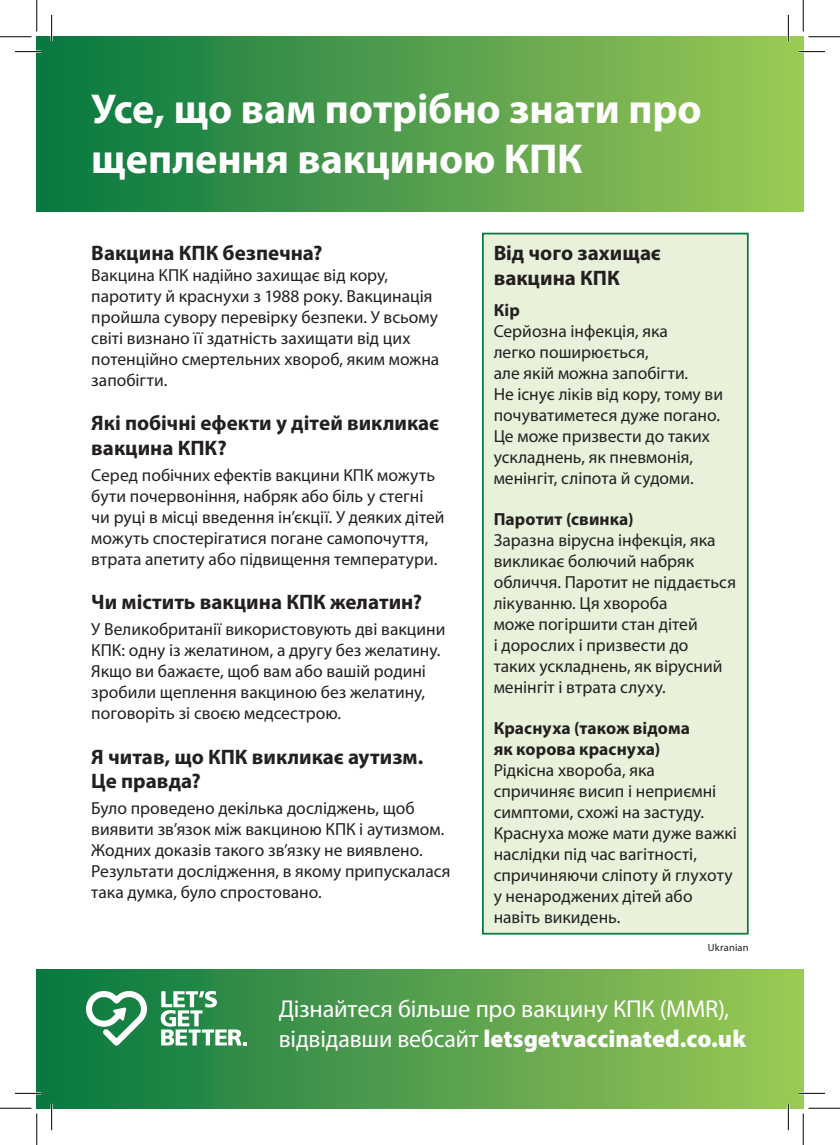
<style>
.page{position:relative;width:840px;height:1145px;background:#fff}
.page>*{position:absolute;margin:0;border:0;box-sizing:border-box;transform-origin:0 0}
.t1{font:700 42px/50.4px "Myriad Pro";letter-spacing:-.005em;color:#fff}
.t2{font:24.5px/29.4px "Myriad Pro";letter-spacing:-.01em;color:#fff}
.t3{font:700 21px/24.5px "Myriad Pro";color:#231f20}
.t4{font:17.5px/21px "Myriad Pro";color:#231f20}
.t5{font:700 17.5px/21px "Myriad Pro";letter-spacing:.005em;color:#231f20}
.t6{font:10.5px "Myriad Pro";letter-spacing:.015em;color:#231f20}
.s1{font-weight:900}
</style>
<div class="page">
<div style="left:37px;top:37px;width:766px;height:174px;background:linear-gradient(to right,#077642,#9ec856)"></div>
<div style="left:37px;top:969px;width:766px;height:139px;background:linear-gradient(to right,#087743,#9ec856)"></div>
<div style="left:483px;top:234px;width:265px;height:700px;background:#e8f2da"></div>
<div style="left:482px;top:233px;width:267px;height:702px;border:2px solid #097941"></div>
<svg style="left:161px;top:991px;width:86px;height:54px"></svg>
<svg style="left:86px;top:991px;width:61px;height:55px"></svg>
<hr style="left:15px;top:51px;width:26px;height:2px;background:#fff">
<hr style="left:799px;top:51px;width:26px;height:2px;background:#fff">
<hr style="left:15px;top:1092px;width:26px;height:2px;background:#fff">
<hr style="left:799px;top:1092px;width:26px;height:2px;background:#fff">
<hr style="left:51px;top:15px;width:2px;height:26px;background:#fff">
<hr style="left:51px;top:1104px;width:2px;height:26px;background:#fff">
<hr style="left:787px;top:15px;width:2px;height:26px;background:#fff">
<hr style="left:787px;top:1104px;width:2px;height:26px;background:#fff">
<svg style="left:15px;top:51px;width:26px;height:1px"></svg>
<svg style="left:799px;top:51px;width:26px;height:1px"></svg>
<svg style="left:15px;top:1093px;width:26px;height:1px"></svg>
<svg style="left:799px;top:1093px;width:26px;height:1px"></svg>
<svg style="left:51px;top:15px;width:1px;height:26px"></svg>
<svg style="left:51px;top:1104px;width:1px;height:26px"></svg>
<svg style="left:788px;top:15px;width:1px;height:26px"></svg>
<svg style="left:788px;top:1104px;width:1px;height:26px"></svg>
<hr style="left:0;top:36px;width:32px;height:1px;background:#000">
<hr style="left:808px;top:36px;width:32px;height:1px;background:#000">
<hr style="left:0;top:1108px;width:32px;height:1px;background:#000">
<hr style="left:808px;top:1108px;width:32px;height:1px;background:#000">
<hr style="left:36px;top:0;width:1px;height:31px;background:#000">
<hr style="left:36px;top:1113px;width:1px;height:32px;background:#000">
<hr style="left:803px;top:0;width:1px;height:31px;background:#000">
<hr style="left:803px;top:1113px;width:1px;height:32px;background:#000">
<h1 class="t1" style="left:91px;top:82px;width:612px">Усе, що вам потрібно знати про щеплення вакциною КПК</h1>
<p class="t3" style="left:91px;top:240px;width:233px">Вакцина КПК безпечна?</p>
<p class="t4" style="left:91px;top:264px;width:349px">Вакцина КПК надійно захищає від кору, паротиту й краснухи з 1988 року. Вакцинація пройшла сувору перевірку безпеки. У всьому світі визнано її здатність захищати від цих потенційно смертельних хвороб, яким можна запобігти.</p>
<p class="t3" style="left:91px;top:410px;width:349px">Які побічні ефекти у дітей викликає вакцина КПК?</p>
<p class="t4" style="left:91px;top:464px;width:355px">Серед побічних ефектів вакцини КПК можуть бути почервоніння, набряк або біль у стегні чи руці в місці введення ін’єкції. У деяких дітей можуть спостерігатися погане самопочуття, втрата апетиту або підвищення температури.</p>
<p class="t3" style="left:91px;top:589px;width:332px">Чи містить вакцина КПК желатин?</p>
<p class="t4" style="left:91px;top:619px;width:356px">У Великобританії використовують дві вакцини КПК: одну із желатином, а другу без желатину.<br>Якщо ви бажаєте, щоб вам або вашій родині зробили щеплення вакциною без желатину, поговоріть зі своєю медсестрою.</p>
<p class="t3" style="left:91px;top:744px;width:333px">Я читав, що КПК викликає аутизм.<br>Це правда?</p>
<p class="t4" style="left:91px;top:797px;width:361px">Було проведено декілька досліджень, щоб виявити зв’язок між вакциною КПК і аутизмом.<br>Жодних доказів такого зв’язку не виявлено.<br>Результати дослідження, в якому припускалася така думка, було спростовано.</p>
<p class="t3" style="left:494px;top:240px;width:169px;line-height:25.2px">Від чого захищає вакцина КПК</p>
<p class="t5" style="left:494px;top:299px;width:28px">Кір</p>
<p class="t4" style="left:494px;top:321px;width:231px">Серйозна інфекція, яка<br>легко поширюється,<br>але якій можна запобігти.<br>Не існує ліків від кору, тому ви почуватиметеся дуже погано.<br>Це може призвести до таких ускладнень, як пневмонія, менінгіт, сліпота й судоми.</p>
<p class="t5" style="left:494px;top:508px;width:141px">Паротит (свинка)</p>
<p class="t4" style="left:494px;top:529px;width:244px">Заразна вірусна інфекція, яка викликає болючий набряк обличчя. Паротит не піддається лікуванню. Ця хвороба<br>може погіршити стан дітей<br>і дорослих і призвести до<br>таких ускладнень, як вірусний менінгіт і втрата слуху.</p>
<p class="t5" style="left:494px;top:717px;width:198px">Краснуха (також відома як корова краснуха)</p>
<p class="t4" style="left:494px;top:759px;width:245px">Рідкісна хвороба, яка спричиняє висип і неприємні симптоми, схожі на застуду.<br>Краснуха може мати дуже важкі наслідки під час вагітності, спричиняючи сліпоту й глухоту у ненароджених дітей або навіть викидень.</p>
<p class="t6" style="left:708px;top:941px;width:42px">Ukranian</p>
<h2 class="t2" style="left:279px;top:994px;width:469px">Дізнайтеся більше про вакцину КПК (MMR), відвідавши вебсайт <span class="s1">letsgetvaccinated.co.uk</span></h2>
</div>
